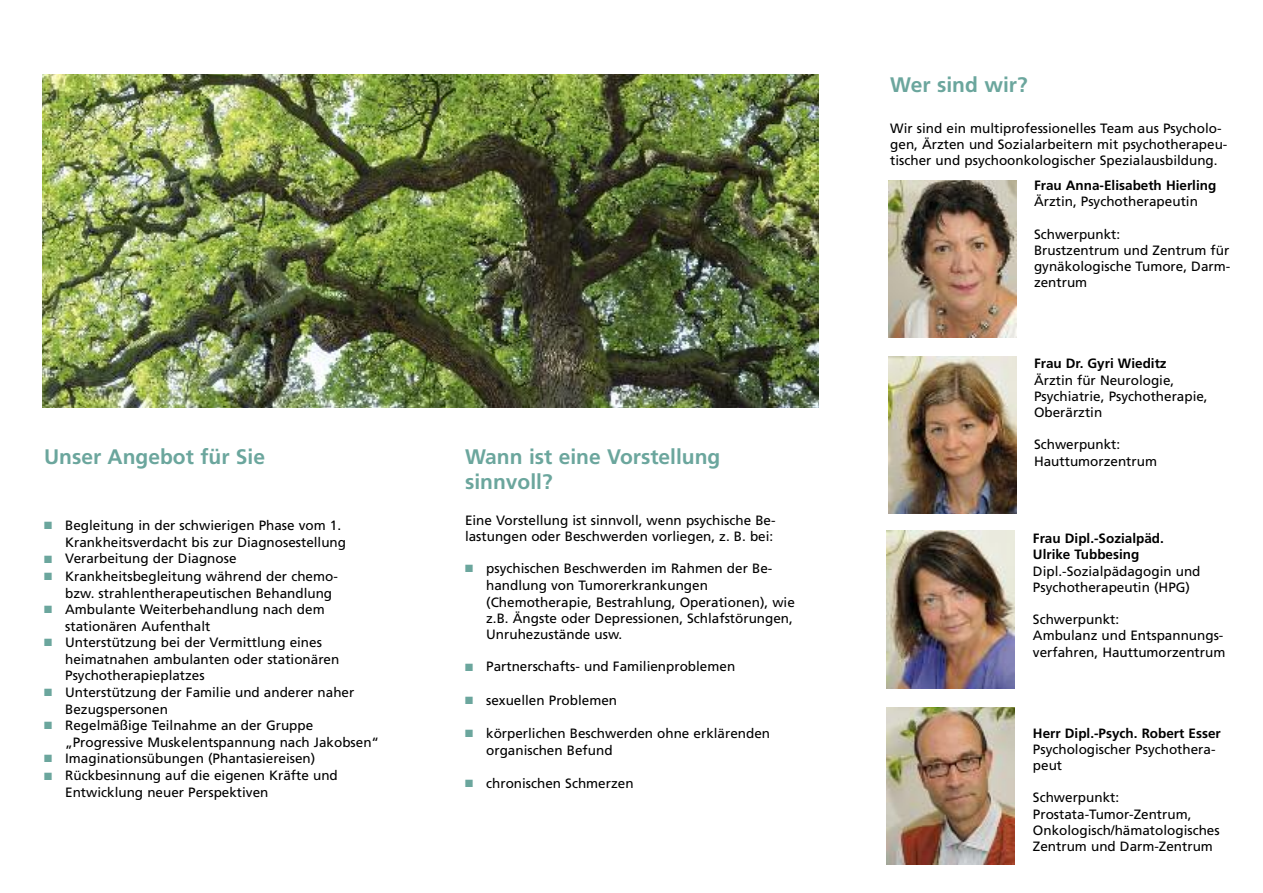
<style>
.page{position:relative;width:1263px;height:893px;background:#fff}
.page>*{position:absolute;margin:0;border:0;box-sizing:border-box;transform-origin:0 0}
.t1{font:700 21px/25.2px "Frutiger";color:#6ba69d}
.t2{font:13.5px/16.2px "Frutiger";color:#000}
.t3{font:700 13.5px/16.2px "Frutiger";color:#000}
.s1{color:#6ba69d}
</style>
<div class="page">
<img style="left:889px;top:180px;width:127px;height:157px">
<img style="left:889px;top:356px;width:127px;height:158px">
<img style="left:887px;top:531px;width:127px;height:157px">
<img style="left:887px;top:707px;width:127px;height:158px">
<img style="left:43px;top:74px;width:775px;height:334px">
<h1 class="t1" style="left:44px;top:445px;width:223px">Unser Angebot für Sie</h1>
<p class="t2" style="left:65px;top:518px;width:282px;line-height:17.1px;text-indent:-21px"><span class="s1">■</span> Begleitung in der schwierigen Phase vom 1.<br>Krankheitsverdacht bis zur Diagnosestellung</p>
<p class="t2" style="left:44px;top:552px;width:194px"><span class="s1">■</span> Verarbeitung der Diagnose</p>
<p class="t2" style="left:65px;top:568px;width:274px;line-height:17.1px;text-indent:-21px"><span class="s1">■</span> Krankheitsbegleitung während der chemo&shy;bzw. strahlentherapeutischen Behandlung</p>
<p class="t2" style="left:65px;top:602px;width:261px;line-height:17.1px;text-indent:-21px"><span class="s1">■</span> Ambulante Weiterbehandlung nach dem stationären Aufenthalt</p>
<p class="t2" style="left:65px;top:635px;width:276px;line-height:16.6px;text-indent:-21px"><span class="s1">■</span> Unterstützung bei der Vermittlung eines heimatnahen ambulanten oder stationären<br>Psychotherapieplatzes</p>
<p class="t2" style="left:65px;top:684px;width:291px;line-height:17.1px;text-indent:-21px"><span class="s1">■</span> Unterstützung der Familie und anderer naher<br>Bezugspersonen</p>
<p class="t2" style="left:65px;top:718px;width:315px;line-height:17.1px;text-indent:-21px"><span class="s1">■</span> Regelmäßige Teilnahme an der Gruppe „Progressive Muskelentspannung nach Jakobsen“</p>
<p class="t2" style="left:44px;top:751px;width:273px"><span class="s1">■</span> Imaginationsübungen (Phantasiereisen)</p>
<p class="t2" style="left:65px;top:768px;width:274px;line-height:17.1px;text-indent:-21px"><span class="s1">■</span> Rückbesinnung auf die eigenen Kräfte und<br>Entwicklung neuer Perspektiven</p>
<h1 class="t1" style="left:465px;top:445px;width:257px">Wann ist eine Vorstellung sinnvoll?</h1>
<p class="t2" style="left:465px;top:513px;width:312px">Eine Vorstellung ist sinnvoll, wenn psychische Be&shy;lastungen oder Beschwerden vorliegen, z. B. bei:</p>
<p class="t2" style="left:486px;top:561px;width:310px;text-indent:-21px"><span class="s1">■</span> psychischen Beschwerden im Rahmen der Be&shy;handlung von Tumorerkrankungen (Chemotherapie, Bestrahlung, Operationen), wie z.B. Ängste oder Depressionen, Schlafstörungen, Unruhezustände usw.</p>
<p class="t2" style="left:465px;top:660px;width:272px"><span class="s1">■</span> Partnerschafts- und Familienproblemen</p>
<p class="t2" style="left:465px;top:693px;width:154px"><span class="s1">■</span> sexuellen Problemen</p>
<p class="t2" style="left:486px;top:726px;width:285px;line-height:17.1px;text-indent:-21px"><span class="s1">■</span> körperlichen Beschwerden ohne erklärenden organischen Befund</p>
<p class="t2" style="left:465px;top:776px;width:170px"><span class="s1">■</span> chronischen Schmerzen</p>
<h1 class="t1" style="left:890px;top:73px;width:139px">Wer sind wir?</h1>
<p class="t2" style="left:890px;top:121px;width:339px">Wir sind ein multiprofessionelles Team aus Psycholo&shy;gen, Ärzten und Sozialarbeitern mit psychotherapeu&shy;tischer und psychoonkologischer Spezialausbildung.</p>
<p class="t3" style="left:1034px;top:178px;width:184px">Frau Anna-Elisabeth Hierling</p>
<p class="t2" style="left:1034px;top:195px;width:165px">Ärztin, Psychotherapeutin</p>
<p class="t2" style="left:1034px;top:227px;width:198px">Schwerpunkt:<br>Brustzentrum und Zentrum für gynäkologische Tumore, Darm&shy;zentrum</p>
<p class="t3" style="left:1034px;top:357px;width:134px">Frau Dr. Gyri Wieditz</p>
<p class="t2" style="left:1034px;top:373px;width:175px">Ärztin für Neurologie,<br>Psychiatrie, Psychotherapie,<br>Oberärztin</p>
<p class="t2" style="left:1034px;top:438px;width:124px">Schwerpunkt:<br>Hauttumorzentrum</p>
<p class="t3" style="left:1033px;top:531px;width:132px">Frau Dipl.-Sozialpäd.<br>Ulrike Tubbesing</p>
<p class="t2" style="left:1033px;top:564px;width:169px">Dipl.-Sozialpädagogin und<br>Psychotherapeutin (HPG)</p>
<p class="t2" style="left:1033px;top:612px;width:194px">Schwerpunkt:<br>Ambulanz und Entspannungs&shy;verfahren, Hauttumorzentrum</p>
<p class="t3" style="left:1033px;top:726px;width:189px">Herr Dipl.-Psych. Robert Esser</p>
<p class="t2" style="left:1033px;top:742px;width:184px">Psychologischer Psychothera&shy;peut</p>
<p class="t2" style="left:1033px;top:791px;width:188px">Schwerpunkt:<br>Prostata-Tumor-Zentrum,<br>Onkologisch/hämatologisches<br>Zentrum und Darm-Zentrum</p>
</div>
